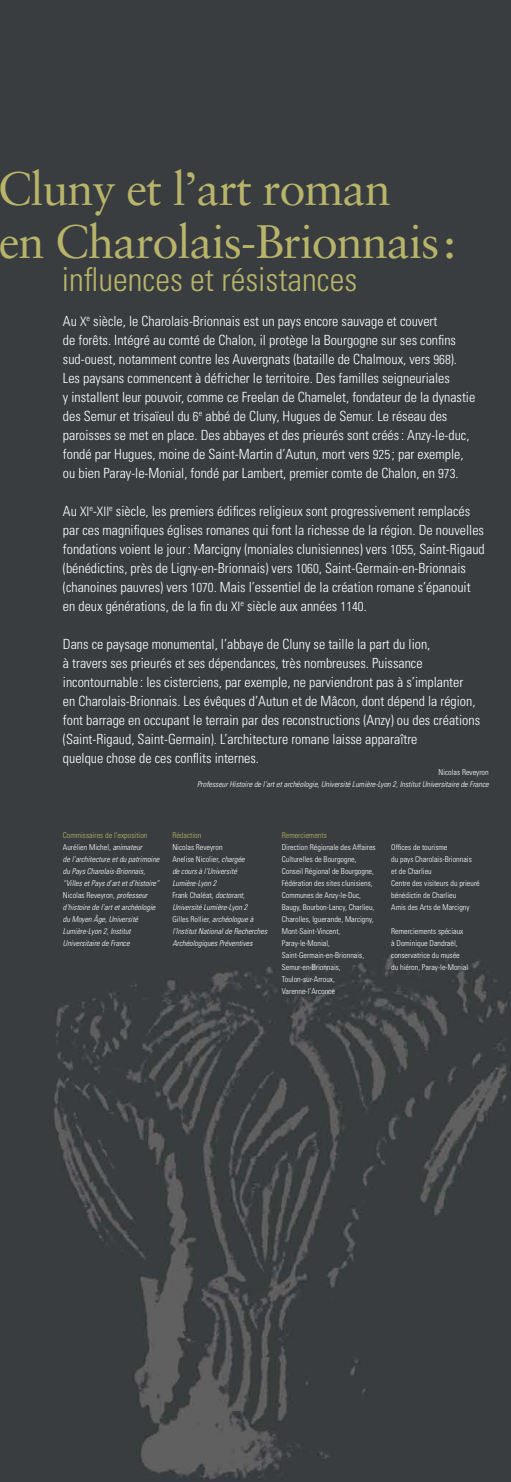
<style>
.page{position:relative;width:511px;height:1482px;background:#fff}
.page>*{position:absolute;margin:0;border:0;box-sizing:border-box;transform-origin:0 0}
.t1{font:47px/53px "Sabon";letter-spacing:-.025em;color:#b8b469}
.t2{font:300 condensed 33px "Univers";color:#b8b469}
.t3{font:300 condensed 14px/19px "Univers";color:#fff}
.t4{font:italic 300 condensed 8px/12px "Univers";color:#fff}
.t5{font:300 condensed 8px/12px "Univers";color:#fff}
.t6{font:300 condensed 8px "Univers";color:#b8b469}
.s1{font-size:13px}
.s2{font-style:normal;color:#b8b469}
.s3{font-style:normal}
</style>
<div class="page">
<div style="left:0;top:0;width:510px;height:1481px;background:#393d40"></div>
<h1 class="t1" style="left:-2px;top:162px;width:459px">Cluny et l’art roman<br>en Charolais-Brionnais:</h1>
<h2 class="t2" style="left:62px;top:259px;width:297px">influences et résistances</h2>
<p class="t3" style="left:63px;top:311px;width:413px">Au <span class="s1">X</span><sup>e</sup> siècle, le Charolais-Brionnais est un pays encore sauvage et couvert<br>de forêts. Intégré au comté de Chalon, il protège la Bourgogne sur ses confins sud-ouest, notamment contre les Auvergnats (bataille de Chalmoux, vers <span class="s1">968</span>).<br>Les paysans commencent à défricher le territoire. Des familles seigneuriales<br>y installent leur pouvoir, comme ce Freelan de Chamelet, fondateur de la dynastie des Semur et trisaïeul du <span class="s1">6</span><sup>e</sup> abbé de Cluny, Hugues de Semur. Le réseau des paroisses se met en place. Des abbayes et des prieurés sont créés: Anzy-le-duc, fondé par Hugues, moine de Saint-Martin d’Autun, mort vers <span class="s1">925</span> ; par exemple, ou bien Paray-le-Monial, fondé par Lambert, premier comte de Chalon, en <span class="s1">973</span>.</p>
<p class="t3" style="left:63px;top:501px;width:423px">Au <span class="s1">XI</span><sup>e</sup>-<span class="s1">XII</span><sup>e</sup> siècle, les premiers édifices religieux sont progressivement remplacés par ces magnifiques églises romanes qui font la richesse de la région. De nouvelles fondations voient le jour: Marcigny (moniales clunisiennes) vers <span class="s1">1055</span>, Saint-Rigaud (bénédictins, près de Ligny-en-Brionnais) vers <span class="s1">1060</span>, Saint-Germain-en-Brionnais (chanoines pauvres) vers <span class="s1">1070</span>. Mais l’essentiel de la création romane s’épanouit en deux générations, de la fin du <span class="s1">XI</span><sup>e</sup> siècle aux années <span class="s1">1140</span>.</p>
<p class="t3" style="left:63px;top:634px;width:418px">Dans ce paysage monumental, l’abbaye de Cluny se taille la part du lion,<br>à travers ses prieurés et ses dépendances, très nombreuses. Puissance incontournable : les cisterciens, par exemple, ne parviendront pas à s’implanter<br>en Charolais-Brionnais. Les évêques d’Autun et de Mâcon, dont dépend la région, font barrage en occupant le terrain par des reconstructions (Anzy) ou des créations (Saint-Rigaud, Saint-Germain). L’architecture romane laisse apparaître<br>quelque chose de ces conflits internes.</p>
<p class="t5" style="left:438px;top:766px;width:52px">Nicolas Reveyron</p>
<p class="t4" style="left:197px;top:778px;width:293px">Professeur Histoire de l’art et archéologie, Université Lumière-Lyon 2, Institut Universitaire de France</p>
<p class="t4" style="left:63px;top:828px;width:98px"><span class="s2">Commissaires de l’exposition<br></span><span class="s3">Aurélien Michel,</span> animateur<br>de l’architecture et du patrimoine du Pays Charolais-Brionnais, “Villes et Pays d’art et d’histoire”<br><span class="s3">Nicolas Reveyron,</span> professeur d’histoire de l’art et archéologie du Moyen âge, Université<br>Lumière-Lyon 2, Institut<br>Universitaire de France</p>
<p class="t6" style="left:172px;top:830px;width:30px">Rédaction</p>
<p class="t4" style="left:172px;top:840px;width:96px"><span class="s3">Nicolas Reveyron<br>Anelise Nicolier,</span> chargée<br>de cours à l’Université<br>Lumière-Lyon 2<br><span class="s3">Frank Chaléat,</span> doctorant,<br>Université Lumière-Lyon 2<br><span class="s3">Gilles Rollier,</span> archéologue à l’Institut National de Recherches<br>Archéologiques Préventives</p>
<p class="t6" style="left:281px;top:830px;width:46px">Remerciements</p>
<p class="t5" style="left:281px;top:841px;width:95px">Direction Régionale des Affaires<br>Culturelles de Bourgogne,<br>Conseil Régional de Bourgogne,<br>Fédération des sites clunisiens,<br>Communes de Anzy-le-Duc,<br>Baugy, Bourbon-Lancy, Charlieu,<br>Charolles, Iguerande, Marcigny,<br>Mont-Saint-Vincent,<br>Paray-le-Monial,<br>Saint-Germain-en-Brionnais,<br>Semur-en-Brionnais,<br>Toulon-sur-Arroux,<br>Varenne-l’Arconce</p>
<p class="t5" style="left:391px;top:841px;width:90px">Offices de tourisme<br>du pays Charolais-Brionnais<br>et de Charlieu<br>Centre des visiteurs du prieuré bénédictin de Charlieu<br>Amis des Arts de Marcigny</p>
<p class="t5" style="left:391px;top:925px;width:78px">Remerciements spéciaux à Dominique Dandraël, conservatrice du musée du hiéron, Paray-le-Monial</p>
</div>
